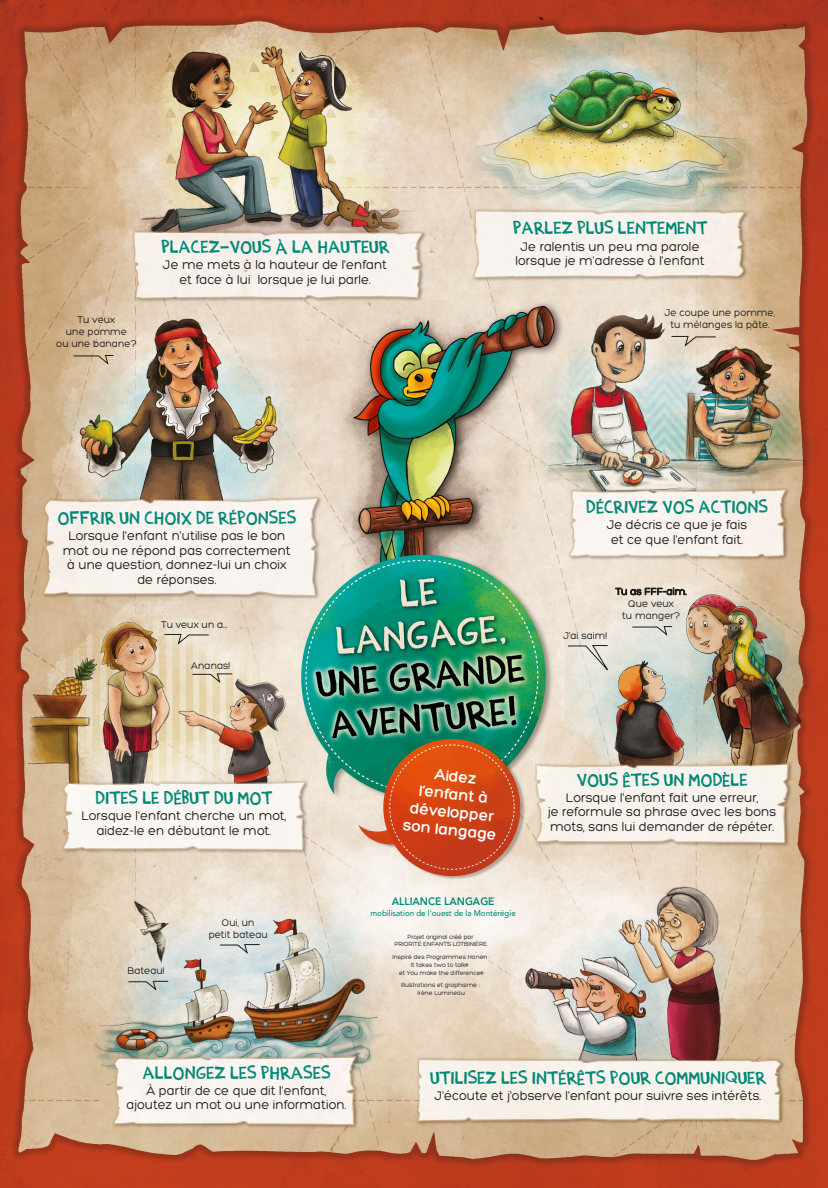
<style>
.page{position:relative;width:828px;height:1188px;background:#fff}
.page>*{position:absolute;margin:0;border:0;box-sizing:border-box;transform-origin:0 0}
.t1{font:17px "Estoy Bueno";color:#008875}
.t2{font:700 16.5px/18px "Hero";color:#fff;text-align:center;scale:.95 1}
.t3{font:13.5px/14.4px "Hero";color:#1d1d1b;text-align:center;scale:.95 1}
.t4{font:800 10.75px "Avenir";color:#008e77;scale:.95 1}
.t5{font:10.5px/12px "Hero";color:#1d1d1b;text-align:center;scale:.95 1}
.t6{font:500 8.35px "Avenir";color:#008e77;scale:.95 1}
.t7{font:6.5px/7.8px "Hero";color:#1d1d1b;text-align:center;scale:.95 1}
</style>
<div class="page">
<img style="left:0;top:0;width:828px;height:1188px">
<svg style="left:164px;top:634px;width:45px;height:11px"></svg>
<svg style="left:671px;top:336px;width:45px;height:11px"></svg>
<svg style="left:192px;top:673px;width:41px;height:10px"></svg>
<svg style="left:128px;top:981px;width:41px;height:9px"></svg>
<svg style="left:219px;top:944px;width:41px;height:10px"></svg>
<svg style="left:632px;top:626px;width:41px;height:10px"></svg>
<svg style="left:73px;top:355px;width:41px;height:10px"></svg>
<svg style="left:567px;top:645px;width:43px;height:29px"></svg>
<svg style="left:615px;top:588px;width:72px;height:7px"></svg>
<p class="t5" style="left:56px;top:313px;width:86px">Tu veux<br>une pomme<br>ou une banane?</p>
<p class="t1" style="left:161px;top:237px;width:230px">PLACEZ-VOUS À LA HAUTEUR</p>
<p class="t3" style="left:163px;top:258px;width:237px">Je me mets à la hauteur de l'enfant et face à lui lorsque je lui parle.</p>
<p class="t1" style="left:513px;top:219px;width:196px">PARLEZ PLUS LENTEMENT</p>
<p class="t3" style="left:516px;top:239px;width:201px">Je ralentis un peu ma parole lorsque je m'adresse à l'enfant</p>
<p class="t5" style="left:665px;top:307px;width:118px">Je coupe une pomme, tu mélanges la pâte.</p>
<p class="t1" style="left:57px;top:508px;width:240px">OFFRIR UN CHOIX DE RÉPONSES</p>
<p class="t3" style="left:63px;top:529px;width:241px">Lorsque l'enfant n'utilise pas le bon mot ou ne répond pas correctement à une question, donnez-lui un choix de réponses.</p>
<p class="t5" style="left:161px;top:619px;width:71px">Tu veux un a...</p>
<p class="t5" style="left:191px;top:659px;width:43px">Ananas!</p>
<p class="t1" style="left:96px;top:788px;width:178px">DITES LE DÉBUT DU MOT</p>
<p class="t3" style="left:81px;top:809px;width:218px">Lorsque l'enfant cherche un mot, aidez-le en débutant le mot.</p>
<p class="t2" style="left:410px;top:763px;width:100px;rotate:6deg">Aidez l’enfant à développer son langage</p>
<p class="t1" style="left:586px;top:497px;width:184px">DÉCRIVEZ VOS ACTIONS</p>
<p class="t3" style="left:607px;top:518px;width:149px;text-align:left">Je décris ce que je fais et ce que l'enfant fait.</p>
<p class="t5" style="left:563px;top:630px;width:48px">J’ai saim!</p>
<p class="t5" style="left:616px;top:586px;width:76px">Tu as FFF-aim.<br>Que veux<br>tu manger?</p>
<p class="t1" style="left:577px;top:770px;width:173px">VOUS ÊTES UN MODÈLE</p>
<p class="t3" style="left:548px;top:790px;width:242px">Lorsque l'enfant fait une erreur,<br>je reformule sa phrase avec les bons mots, sans lui demander de répéter.</p>
<p class="t5" style="left:128px;top:965px;width:41px">Bateau!</p>
<p class="t5" style="left:209px;top:916px;width:64px">Oui, un<br>petit bateau</p>
<p class="t4" style="left:392px;top:892px;width:110px">ALLIANCE LANGAGE</p>
<p class="t6" style="left:371px;top:906px;width:154px">mobilisation de l'ouest de la Montérégie</p>
<p class="t7" style="left:395px;top:933px;width:100px">Projet original créé par<br>PRIORITÉ ENFANTS LOTBINIÈRE.</p>
<p class="t7" style="left:392px;top:953px;width:104px">Inspiré des Programmes Hanen :<br>It takes two to talk®<br>et You make the difference®</p>
<p class="t7" style="left:401px;top:981px;width:84px">Illustrations et graphisme :<br>Irène Lumineau</p>
<p class="t1" style="left:143px;top:1063px;width:190px">ALLONGEZ LES PHRASES</p>
<p class="t3" style="left:127px;top:1083px;width:233px">À partir de ce que dit l'enfant, ajoutez un mot ou une information.</p>
<p class="t1" style="left:430px;top:1068px;width:338px">UTILISEZ LES INTÉRÊTS POUR COMMUNIQUER</p>
<p class="t3" style="left:435px;top:1089px;width:345px">J'écoute et j'observe l'enfant pour suivre ses intérêts.</p>
</div>
